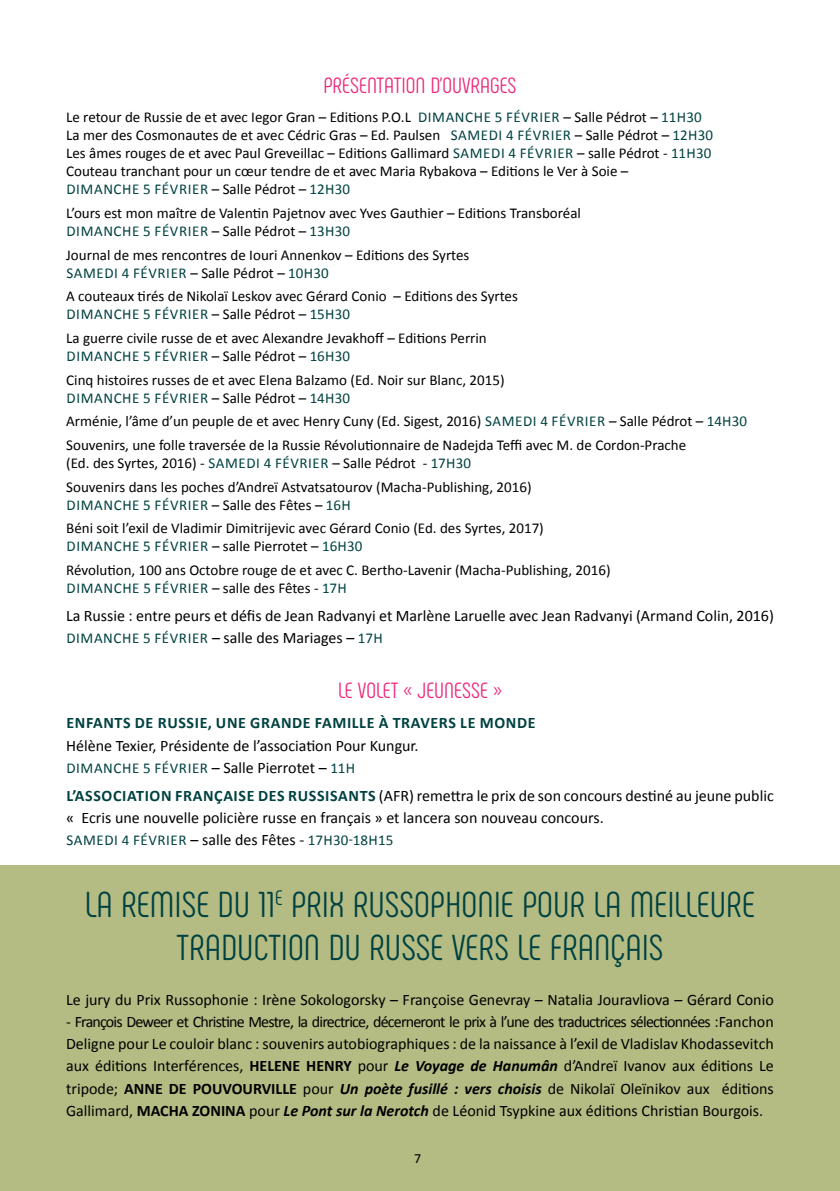
<style>
.page{position:relative;width:840px;height:1191px;background:#fff}
.page>*{position:absolute;margin:0;border:0;box-sizing:border-box;transform-origin:0 0}
.t1{font:36px/43.2px "Phenomena";color:#004141;text-align:center}
.t2{font:22px "Phenomena";color:#ed277a}
.t3{font:16px/22.2px "Calibri";color:#000}
.t4{font:700 16px "Calibri";letter-spacing:.04em;color:#004141}
.t5{font:700 16px "Calibri";color:#000}
.t6{font:15px/23.6px "Calibri";color:#000}
.t7{font:15px "Calibri";letter-spacing:.04em;color:#004141}
.t8{font:14px "Calibri";color:#000}
.s1{color:#004141}
.s2{font-size:15px;color:#004141}
.s3{font-weight:700;color:#004141}
.s4{font-weight:700}
.s5{font-weight:700;font-style:italic}
</style>
<div class="page">
<div style="left:0;top:865px;width:839px;height:326px;background:#b4bc83"></div>
<h2 class="t2" style="left:323px;top:72px;width:193px">PRÉSENTATION D’OUVRAGES</h2>
<p class="t6" style="left:66px;top:105px;width:372px">Le retour de Russie de et avec Iegor Gran – Editions P.O.L <span class="s1">Dimanche</span></p>
<p class="t7" style="left:494px;top:108px;width:20px">5 février</p>
<p class="t6" style="left:563px;top:105px;width:140px">– Salle Pédrot – <span class="s1">11h 30</span></p>
<p class="t6" style="left:66px;top:123px;width:402px">La mer des Cosmonautes de et avec Cédric Gras – Ed. Paulsen <span class="s1">Samedi</span></p>
<p class="t7" style="left:506px;top:126px;width:20px">4 février</p>
<p class="t6" style="left:574px;top:123px;width:139px">– Salle Pédrot – <span class="s1">12h 30</span></p>
<p class="t6" style="left:66px;top:141px;width:404px">Les âmes rouges de et avec Paul Greveillac – Editions Gallimard <span class="s1">Samedi</span></p>
<p class="t7" style="left:508px;top:144px;width:20px">4 février</p>
<p class="t6" style="left:66px;top:144px;width:646px;line-height:18px;text-indent:510px">– salle Pédrot - <span class="s1">11h 30<br></span>Couteau tranchant pour un cœur tendre de et avec Maria Rybakova – Editions le Ver à Soie –</p>
<p class="t7" style="left:66px;top:180px;width:20px">Dimanche</p>
<p class="t7" style="left:143px;top:180px;width:20px">5 février</p>
<p class="t6" style="left:66px;top:177px;width:516px;text-indent:146px">– Salle Pédrot – <span class="s1">12h 30<br></span>L’ours est mon maître de Valentin Pajetnov avec Yves Gauthier – Editions Transboréal</p>
<p class="t7" style="left:66px;top:221px;width:20px">Dimanche</p>
<p class="t7" style="left:143px;top:221px;width:20px">5 février</p>
<p class="t6" style="left:66px;top:219px;width:404px;text-indent:146px">– Salle Pédrot – <span class="s1">13h 30<br></span>Journal de mes rencontres de Iouri Annenkov – Editions des Syrtes</p>
<p class="t7" style="left:66px;top:263px;width:17px">Samedi</p>
<p class="t7" style="left:122px;top:263px;width:20px">4 février</p>
<p class="t6" style="left:66px;top:261px;width:453px;text-indent:124px">– Salle Pédrot – <span class="s1">10h 30<br></span>A couteaux tirés de Nikolaï Leskov avec Gérard Conio – Editions des Syrtes</p>
<p class="t7" style="left:66px;top:305px;width:20px">Dimanche</p>
<p class="t7" style="left:143px;top:305px;width:20px">5 février</p>
<p class="t6" style="left:66px;top:302px;width:422px;text-align:center">– Salle Pédrot – <span class="s1">15h 30<br></span>La guerre civile russe de et avec Alexandre Jevakhoff – Editions Perrin</p>
<p class="t7" style="left:66px;top:346px;width:20px">Dimanche</p>
<p class="t7" style="left:143px;top:346px;width:20px">5 février</p>
<p class="t6" style="left:66px;top:344px;width:439px;text-align:center">– Salle Pédrot – <span class="s1">16h 30<br></span>Cinq histoires russes de et avec Elena Balzamo (Ed. Noir sur Blanc, 2015)</p>
<p class="t7" style="left:66px;top:388px;width:20px">Dimanche</p>
<p class="t7" style="left:143px;top:388px;width:20px">5 février</p>
<p class="t6" style="left:66px;top:386px;width:436px;text-align:center">– Salle Pédrot – <span class="s1">14h 30<br></span>Arménie, l’âme d’un peuple de et avec Henry Cuny (Ed. Sigest, 2016) <span class="s1">Samedi</span></p>
<p class="t7" style="left:540px;top:412px;width:20px">4 février</p>
<p class="t6" style="left:66px;top:409px;width:682px;text-indent:542px">– Salle Pédrot – <span class="s1">14h 30<br></span>Souvenirs, une folle traversée de la Russie Révolutionnaire de Nadejda Teffi avec M. de Cordon-Prache</p>
<p class="t6" style="left:66px;top:451px;width:159px">(Ed. des Syrtes, 2016) - <span class="s1">Samedi</span></p>
<p class="t7" style="left:263px;top:453px;width:20px">4 février</p>
<p class="t6" style="left:66px;top:451px;width:466px;text-indent:266px">– Salle Pédrot - <span class="s1">17h 30<br></span>Souvenirs dans les poches d’Andreï Astvatsatourov (Macha-Publishing, 2016)</p>
<p class="t7" style="left:66px;top:495px;width:20px">Dimanche</p>
<p class="t7" style="left:143px;top:495px;width:20px">5 février</p>
<p class="t6" style="left:66px;top:493px;width:479px;text-indent:146px">– Salle des Fêtes – <span class="s1">16h<br></span>Béni soit l’exil de Vladimir Dimitrijevic avec Gérard Conio (Ed. des Syrtes, 2017)</p>
<p class="t7" style="left:67px;top:537px;width:20px">Dimanche</p>
<p class="t7" style="left:143px;top:537px;width:20px">5 février</p>
<p class="t6" style="left:66px;top:534px;width:545px;text-indent:146px">– salle Pierrotet – <span class="s1">16h 30<br></span>Révolution, 100 ans Octobre rouge de et avec C. Bertho-Lavenir (Macha-Publishing, 2016)</p>
<p class="t7" style="left:67px;top:578px;width:20px">Dimanche</p>
<p class="t7" style="left:143px;top:578px;width:20px">5 février</p>
<p class="t6" style="left:212px;top:576px;width:134px">– salle des Fêtes - <span class="s1">17h</span></p>
<p class="t3" style="left:66px;top:604px;width:708px">La Russie : entre peurs et défis de Jean Radvanyi et Marlène Laruelle avec Jean Radvanyi (Armand Colin, 2016)</p>
<p class="t7" style="left:66px;top:628px;width:20px">Dimanche</p>
<p class="t7" style="left:143px;top:628px;width:20px">5 février</p>
<p class="t3" style="left:212px;top:626px;width:170px">– salle des Mariages – <span class="s2">17h</span></p>
<h2 class="t2" style="left:338px;top:677px;width:165px">LE VOLET « JEUNESSE »</h2>
<p class="t4" style="left:66px;top:713px;width:470px">ENFANTS DE RUSSIE, UNE G RANDE FAMILLE À TRAVERS LE MONDE</p>
<p class="t3" style="left:66px;top:734px;width:354px">Hélène Texier, Présidente de l’association Pour Kungur.</p>
<p class="t7" style="left:66px;top:758px;width:20px">Dimanche</p>
<p class="t7" style="left:143px;top:758px;width:20px">5 février</p>
<p class="t3" style="left:66px;top:753px;width:708px;line-height:27.8px;text-indent:145px">– Salle Pierrotet – <span class="s2">11h<br></span><span class="s3">L’ASSOCIATION FRANÇAISE DES RUSSISANTS</span> (AFR) remettra le prix de son concours destiné au jeune public</p>
<p class="t3" style="left:66px;top:806px;width:539px">« Ecris une nouvelle policière russe en français » et lancera son nouveau concours.</p>
<p class="t7" style="left:66px;top:830px;width:17px">Samedi</p>
<p class="t7" style="left:122px;top:830px;width:20px">4 février</p>
<p class="t3" style="left:190px;top:828px;width:204px">– salle des Fêtes - <span class="s2">17h 30-18h 15</span></p>
<h1 class="t1" style="left:85px;top:882px;width:671px">LA REMISE DU 11<sup>E</sup> PRIX RUSSOPHONIE POUR LA MEILLEURE<br>TRADUCTION DU RUSSE VERS LE FRANÇAIS</h1>
<p class="t3" style="left:66px;top:988px;width:708px">Le jury du Prix Russophonie : Irène Sokologorsky – Françoise Genevray – Natalia Jouravliova – Gérard Conio</p>
<p class="t3" style="left:66px;top:1010px;width:708px;text-align:justify">- François Deweer et Christine Mestre, la directrice, décerneront le prix à l’une des traductrices sélectionnées :Fanchon Deligne pour Le couloir blanc : souvenirs autobiographiques : de la naissance à l’exil de Vladislav Khodassevitch aux éditions Interférences, <span class="s4">HELENE</span></p>
<p class="t5" style="left:306px;top:1055px;width:10px">HENR</p>
<p class="t3" style="left:343px;top:1055px;width:431px"><span class="s4">Y</span> pour <span class="s5">Le Voyage de Hanumân</span> d’Andreï Ivanov aux éditions Le</p>
<p class="t3" style="left:66px;top:1077px;width:78px">tripode; <span class="s4">ANNE</span></p>
<p class="t5" style="left:169px;top:1078px;width:35px">DE POUVOU</p>
<p class="t5" style="left:253px;top:1078px;width:17px">RVILLE</p>
<p class="t3" style="left:303px;top:1077px;width:472px">pour <span class="s5">Un poète fusillé : vers choisis</span> de Nikolaï Oleïnikov aux éditions</p>
<p class="t3" style="left:66px;top:1099px;width:143px">Gallimard, <span class="s4">MACHA ZONIN</span></p>
<p class="t3" style="left:236px;top:1099px;width:528px"><span class="s4">A</span> pour <span class="s5">Le Pont sur la Nerotch</span> de Léonid Tsypkine aux éditions Christian Bourgois.</p>
<p class="t8" style="left:414px;top:1149px;width:9px">7</p>
</div>
